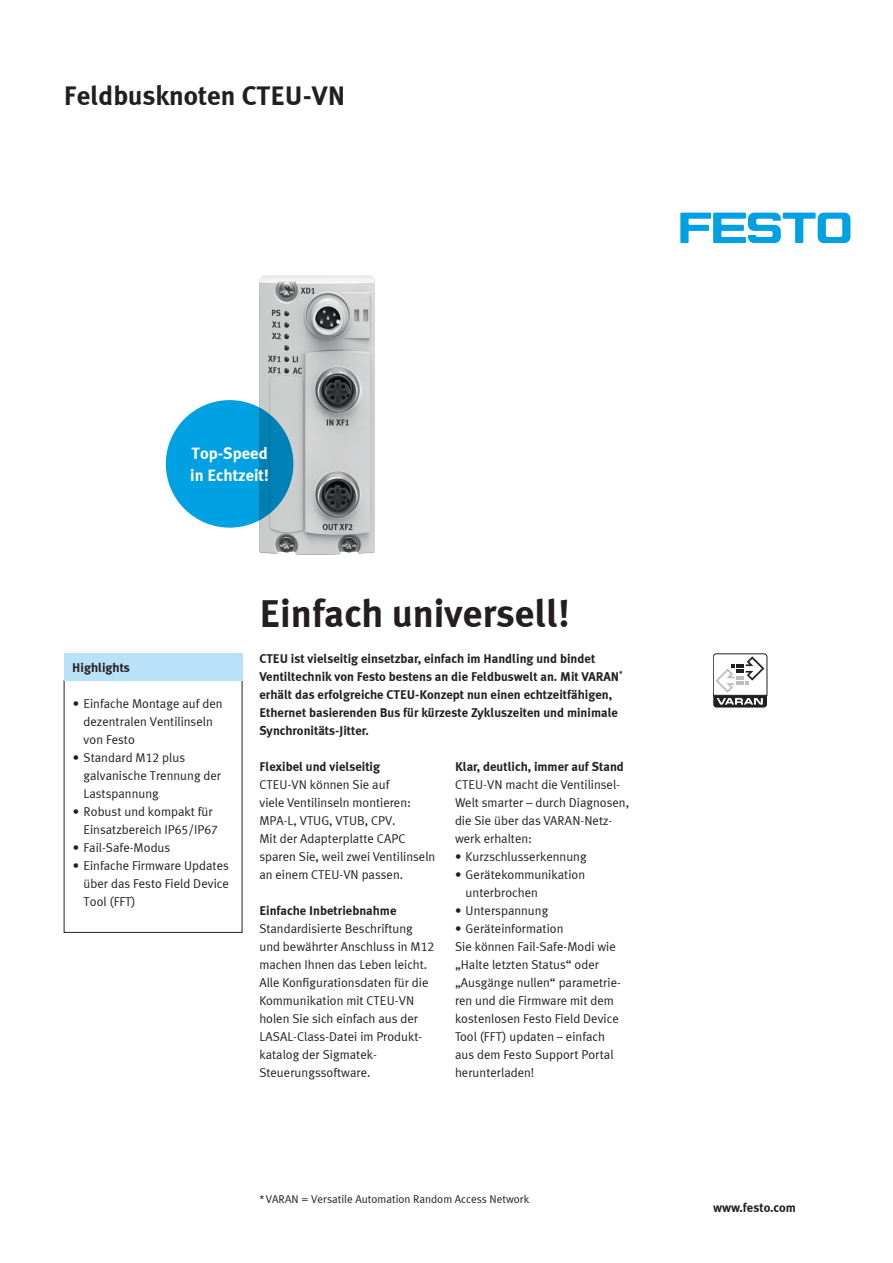
<style>
.page{position:relative;width:893px;height:1263px;background:#fff}
.page>*{position:absolute;margin:0;border:0;box-sizing:border-box;transform-origin:0 0}
.Meta_26pt_bo{font:700 39px "Meta Plus LF";color:#231f20}
.Meta_18pt_bo{font:700 27px "Meta Plus LF";color:#231f20}
.Meta_11pt_bo_white_c{font:700 16.5px/22.5px "Meta Plus LF";color:#fff}
.Meta_8_5pt_re{font:12.75px/18px "Meta Plus LF";color:#231f20}
.Meta_8_5pt_bo{font:700 12.75px/18px "Meta Plus LF";color:#231f20}
.Meta_8_5pt_bo_free{font:700 12.75px "Meta Plus LF";color:#231f20}
.Meta_7_5pt_re{font:11.25px "Meta Plus LF";color:#231f20}
</style>
<div class="page">
<svg style="left:680px;top:213px;width:170px;height:30px"></svg>
<div style="left:64px;top:654px;width:178px;height:27px;background:#b9e1f7"></div>
<img style="left:259px;top:276px;width:116px;height:279px">
<svg style="left:166px;top:400px;width:127px;height:128px;background:#019ad8"></svg>
<svg style="left:713px;top:654px;width:54px;height:53px"></svg>
<p class="Meta_18pt_bo" style="left:64px;top:79px;width:283px">Feldbusknoten CTEU-VN</p>
<p class="Meta_11pt_bo_white_c" style="left:190px;top:441px;width:80px">Top-Speed in Echtzeit!</p>
<p class="Meta_8_5pt_bo" style="left:72px;top:658px;width:59px">Highlights</p>
<p class="Meta_8_5pt_re" style="left:84px;top:694px;width:141px;text-indent:-11px">• Einfache Montage auf den dezentralen Ventilinseln von Festo</p>
<p class="Meta_8_5pt_re" style="left:84px;top:748px;width:139px;text-indent:-11px">• Standard M12 plus galvanische Trennung der<br>Lastspannung</p>
<p class="Meta_8_5pt_re" style="left:84px;top:802px;width:136px;text-indent:-11px">• Robust und kompakt für<br>Einsatzbereich IP65/IP67</p>
<p class="Meta_8_5pt_re" style="left:73px;top:838px;width:99px">• Fail-Safe-Modus</p>
<p class="Meta_8_5pt_re" style="left:84px;top:856px;width:147px;text-align:justify;text-indent:-11px">• Einfache Firmware Updates über das Festo Field Device Tool (FFT)</p>
<p class="Meta_26pt_bo" style="left:259px;top:588px;width:312px">Einfach universell!</p>
<p class="Meta_8_5pt_bo" style="left:259px;top:649px;width:365px">CTEU ist vielseitig einsetzbar, einfach im Handling und bindet Ventiltechnik von Festo bestens an die Feldbuswelt an. Mit VARAN<sup>* </sup>erhält das erfolgreiche CTEU-Konzept nun einen echtzeitfähigen, Ethernet basierenden Bus für kürzeste Zykluszeiten und minimale Synchronitäts-Jitter.</p>
<p class="Meta_8_5pt_bo" style="left:259px;top:757px;width:122px">Flexibel und vielseitig</p>
<p class="Meta_8_5pt_re" style="left:259px;top:775px;width:177px">CTEU-VN können Sie auf<br>viele Ventilinseln montieren:<br>MPA-L, VTUG, VTUB, CPV.<br>Mit der Adapterplatte CAPC sparen Sie, weil zwei Ventilinseln an einem CTEU-VN passen.</p>
<p class="Meta_8_5pt_bo" style="left:259px;top:901px;width:139px">Einfache Inbetriebnahme</p>
<p class="Meta_8_5pt_re" style="left:259px;top:919px;width:176px">Standardisierte Beschriftung und bewährter Anschluss in M12 machen Ihnen das Leben leicht.<br>Alle Konfigurationsdaten für die<br>Kommunikation mit CTEU-VN holen Sie sich einfach aus der<br>LASAL-Class-Datei im Produkt&shy;katalog der Sigmatek-<br>Steuerungssoftware.</p>
<p class="Meta_8_5pt_bo" style="left:455px;top:757px;width:171px">Klar, deutlich, immer auf Stand</p>
<p class="Meta_8_5pt_re" style="left:455px;top:775px;width:176px">CTEU-VN macht die Ventilinsel-<br>Welt smarter – durch Diagnosen, die Sie über das VARAN-Netz&shy;werk erhalten:</p>
<p class="Meta_8_5pt_re" style="left:455px;top:847px;width:133px">• Kurzschlusserkennung</p>
<p class="Meta_8_5pt_re" style="left:466px;top:865px;width:121px;text-indent:-11px">• Gerätekommunikation unterbrochen</p>
<p class="Meta_8_5pt_re" style="left:455px;top:901px;width:95px">• Unterspannung</p>
<p class="Meta_8_5pt_re" style="left:455px;top:919px;width:110px">• Geräteinformation</p>
<p class="Meta_8_5pt_re" style="left:455px;top:937px;width:168px">Sie können Fail-Safe-Modi wie „Halte letzten Status“ oder „Ausgänge nullen“ parametrie&shy;ren und die Firmware mit dem kostenlosen Festo Field Device<br>Tool (FFT) updaten – einfach aus dem Festo Support Portal herunterladen!</p>
<p class="Meta_7_5pt_re" style="left:259px;top:1192px;width:271px">*VARAN = Versatile Automation Random Access Network</p>
<p class="Meta_8_5pt_bo_free" style="left:713px;top:1199px;width:84px">www.festo.com</p>
</div>
